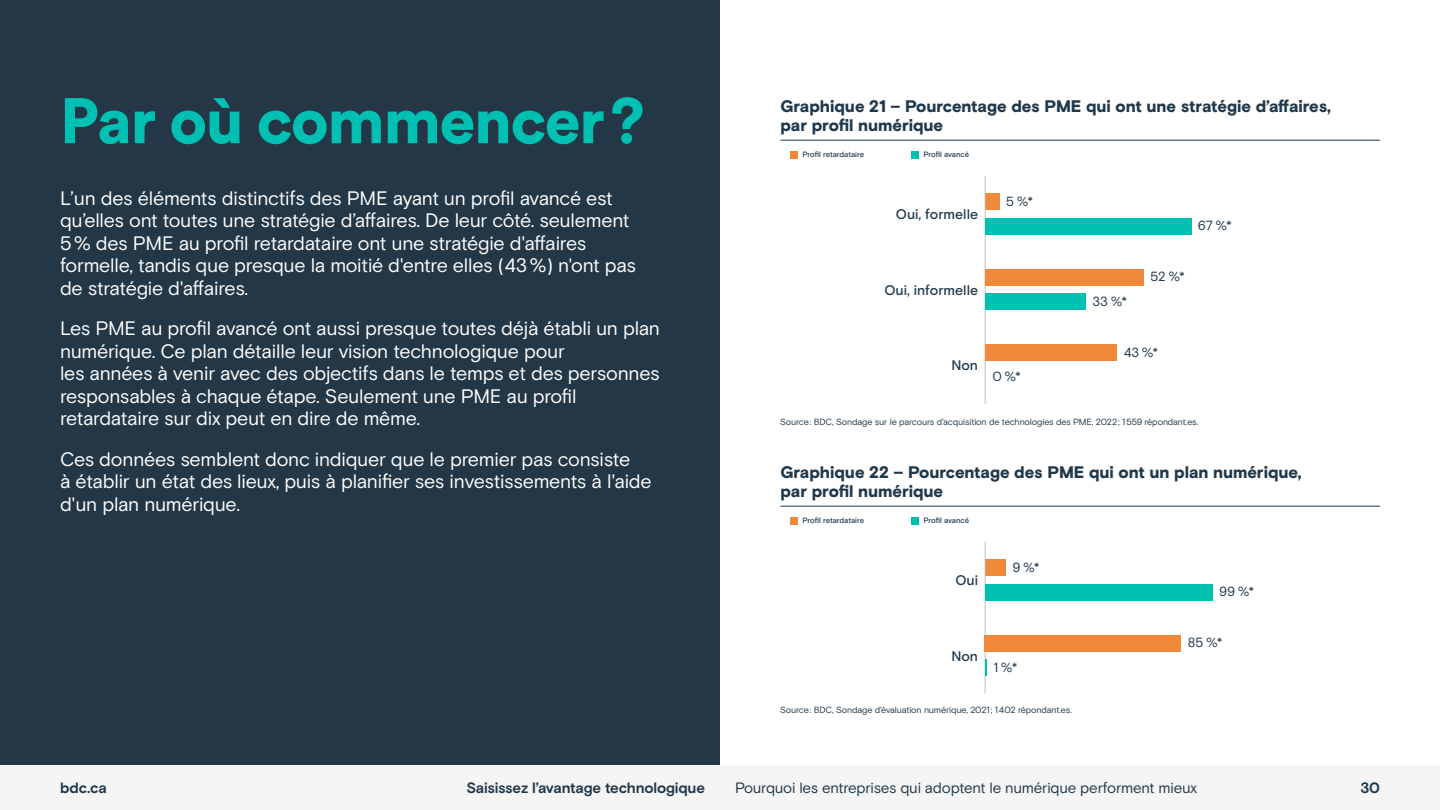
<style>
.page{position:relative;width:1440px;height:810px;background:#fff}
.page>*{position:absolute;margin:0;border:0;box-sizing:border-box;transform-origin:0 0}
.t1{font:900 63.75px "Circular Std";letter-spacing:-.02em;color:#00bfb3}
.t2{font:19.5px/22.5px "Basis Grotesque";letter-spacing:-.015em;color:#fff}
.t3{font:900 16.73px/18.8px "Basis Grotesque";letter-spacing:-.005em;color:#1f384b}
.t4{font:15px "Basis Grotesque";letter-spacing:-.015em;color:#1f384b}
.t5{font:700 15px "Basis Grotesque";letter-spacing:-.01em;color:#1f384b}
.t6{font:500 13.95px "Basis Grotesque";color:#1f384b}
.t7{font:13.27px "Basis Grotesque";letter-spacing:-.005em;color:#1f384b}
.t8{font:9px "Basis Grotesque";letter-spacing:-.02em;color:#1f384b}
.t9{font:500 7.65px "Basis Grotesque";letter-spacing:-.015em;color:#1f384b}
</style>
<div class="page">
<div style="left:0;top:0;width:720px;height:765px;background:#233746"></div>
<div style="left:985px;top:194px;width:14px;height:16px;background:#f08a3a"></div>
<hr style="left:985px;top:176px;width:1px;height:228px;background:#c0bfbe">
<div style="left:985px;top:218px;width:206px;height:16px;background:#00bfb3"></div>
<div style="left:985px;top:269px;width:159px;height:16px;background:#f08a3a"></div>
<div style="left:985px;top:294px;width:101px;height:16px;background:#00bfb3"></div>
<div style="left:985px;top:344px;width:132px;height:17px;background:#f08a3a"></div>
<hr style="left:780px;top:140px;width:600px;height:1px;background:#1f384b">
<div style="left:790px;top:151px;width:8px;height:8px;background:#f08a3a"></div>
<div style="left:911px;top:151px;width:8px;height:8px;background:#00bfb3"></div>
<div style="left:985px;top:560px;width:21px;height:16px;background:#f08a3a"></div>
<hr style="left:985px;top:542px;width:1px;height:151px;background:#c0bfbe">
<div style="left:985px;top:584px;width:227px;height:16px;background:#00bfb3"></div>
<div style="left:985px;top:635px;width:196px;height:16px;background:#f08a3a"></div>
<svg style="left:985px;top:660px;width:2px;height:16px"></svg>
<hr style="left:780px;top:506px;width:600px;height:1px;background:#1f384b">
<div style="left:790px;top:517px;width:8px;height:8px;background:#f08a3a"></div>
<div style="left:911px;top:517px;width:8px;height:8px;background:#00bfb3"></div>
<div style="left:0;top:765px;width:1440px;height:45px;background:#f6f5f5"></div>
<h1 class="t1" style="left:60px;top:78px;width:586px">Par où commencer?</h1>
<p class="t2" style="left:60px;top:187px;width:578px">L’un des éléments distinctifs des PME ayant un profil avancé est qu’elles ont toutes une stratégie d’affaires. De leur côté. seulement 5% des PME au profil retardataire ont une stratégie d'affaires formelle, tandis que presque la moitié d'entre elles (43%) n'ont pas de stratégie d'affaires.</p>
<p class="t2" style="left:60px;top:317px;width:602px">Les PME au profil avancé ont aussi presque toutes déjà établi un plan numérique. Ce plan détaille leur vision technologique pour<br>les années à venir avec des objectifs dans le temps et des personnes responsables à chaque étape. Seulement une PME au profil retardataire sur dix peut en dire de même.</p>
<p class="t2" style="left:60px;top:448px;width:593px">Ces données semblent donc indiquer que le premier pas consiste<br>à établir un état des lieux, puis à planifier ses investissements à l'aide d'un plan numérique.</p>
<p class="t3" style="left:780px;top:97px;width:552px">Graphique 21 – Pourcentage des PME qui ont une stratégie d’affaires, par profil numérique</p>
<p class="t9" style="left:802px;top:150px;width:63px">Profil retardataire</p>
<p class="t9" style="left:923px;top:150px;width:47px">Profil avancé</p>
<p class="t6" style="left:896px;top:206px;width:84px">Oui, formelle</p>
<p class="t6" style="left:884px;top:282px;width:95px">Oui, informelle</p>
<p class="t7" style="left:1006px;top:193px;width:28px">5 %*</p>
<p class="t6" style="left:951px;top:357px;width:28px">Non</p>
<p class="t7" style="left:992px;top:369px;width:30px">0 %*</p>
<p class="t7" style="left:1198px;top:218px;width:35px">67 %*</p>
<p class="t7" style="left:1093px;top:293px;width:36px">33 %*</p>
<p class="t7" style="left:1151px;top:269px;width:36px">52 %*</p>
<p class="t7" style="left:1124px;top:344px;width:36px">43 %*</p>
<p class="t8" style="left:780px;top:417px;width:420px">Source: BDC, Sondage sur le parcours d’acquisition de technologies des PME, 2022; 1559 répondant.es.</p>
<p class="t3" style="left:780px;top:463px;width:523px">Graphique 22 – Pourcentage des PME qui ont un plan numérique, par profil numérique</p>
<p class="t9" style="left:802px;top:516px;width:63px">Profil retardataire</p>
<p class="t9" style="left:923px;top:516px;width:47px">Profil avancé</p>
<p class="t6" style="left:955px;top:572px;width:24px">Oui</p>
<p class="t7" style="left:1012px;top:559px;width:29px">9 %*</p>
<p class="t6" style="left:951px;top:648px;width:28px">Non</p>
<p class="t7" style="left:994px;top:659px;width:25px">1 %*</p>
<p class="t8" style="left:780px;top:704px;width:293px">Source: BDC, Sondage d’évaluation numérique, 2021; 1402 répondant.es.</p>
<p class="t7" style="left:1219px;top:584px;width:37px">99 %*</p>
<p class="t7" style="left:1188px;top:635px;width:36px">85 %*</p>
<p class="t5" style="left:60px;top:779px;width:49px">bdc.ca</p>
<p class="t5" style="left:466px;top:779px;width:240px">Saisissez l’avantage technologique</p>
<p class="t4" style="left:735px;top:779px;width:463px">Pourquoi les entreprises qui adoptent le numérique performent mieux</p>
<p class="t5" style="left:1360px;top:779px;width:21px">30</p>
</div>
